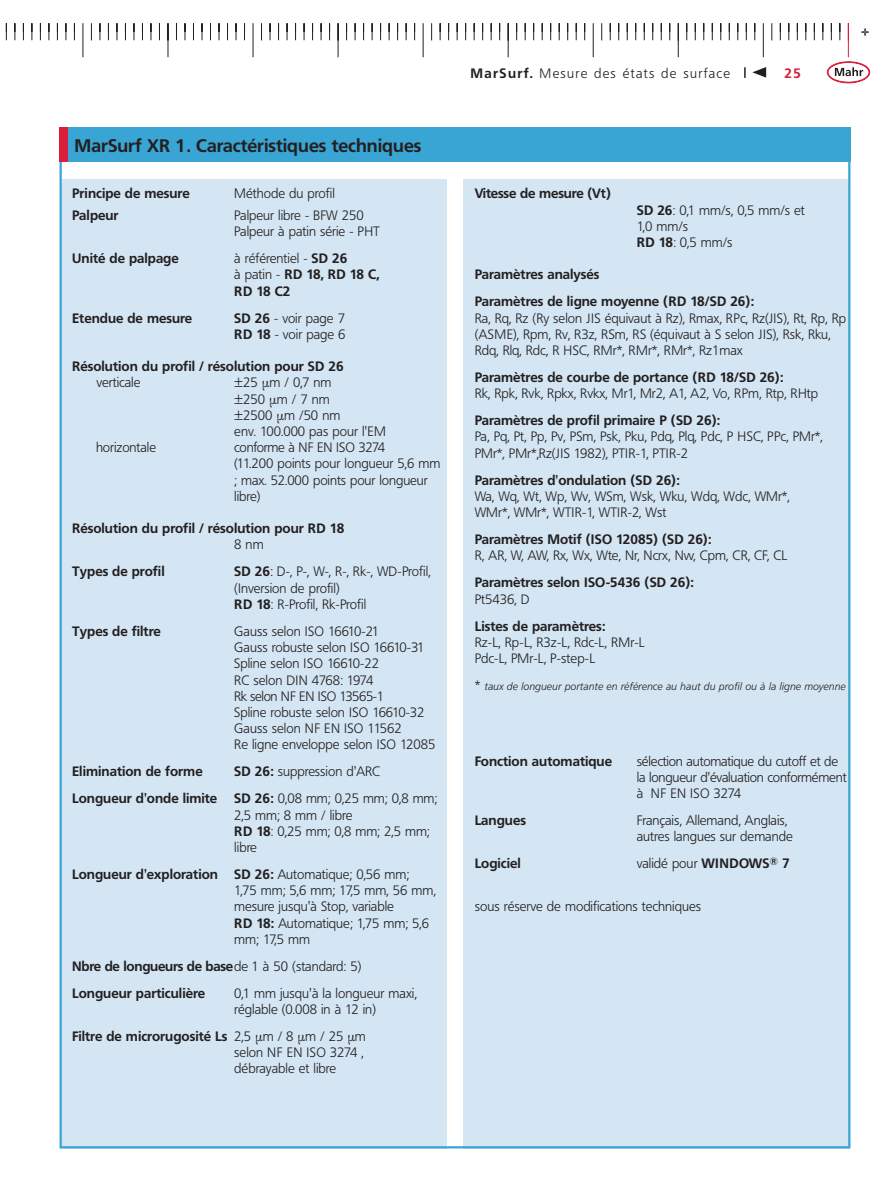
<style>
.page{position:relative;width:893px;height:1191px;background:#fff}
.page>*{position:absolute;margin:0;border:0;box-sizing:border-box;transform-origin:0 0}
.t1{font:700 18px "Frutiger BQ";color:#231f20}
.t2{font:18px "Digital ICG";color:#231f20}
.t3{font:300 13.5px/16.2px "Frutiger BQ";color:#231f20}
.t4{font:700 13.5px/16.2px "Frutiger BQ";color:#231f20}
.t5{font:700 13.5px/27px "Frutiger BQ";letter-spacing:-.02em;color:#231f20}
.t6{font:300 13.5px "Frutiger BQ";letter-spacing:.1em;color:#231f20}
.t7{font:700 13.5px "Frutiger BQ";color:#da1f3d}
.t8{font:italic 300 10.5px "Frutiger CE";color:#231f20}
.s1{font-weight:300}
.s2{font-weight:700}
.s3{font-family:"Frutiger BQ";font-style:normal;font-size:13.5px}
</style>
<div class="page">
<div style="left:60px;top:179px;width:386px;height:969px;background:#d4e6f3"></div>
<div style="left:463px;top:179px;width:387px;height:969px;background:#d4e6f3"></div>
<div style="left:60px;top:128px;width:790px;height:34px;background:#39a5d4"></div>
<svg style="left:5px;top:23px;width:865px;height:60px"></svg>
<div style="left:59px;top:128px;width:9px;height:34px;background:#da1f3d"></div>
<h1 class="t1" style="left:75px;top:135px;width:348px">MarSurf XR 1. Caractéristiques techniques</h1>
<p class="t4" style="left:72px;top:185px;width:119px">Principe de mesure</p>
<p class="t3" style="left:234px;top:185px;width:102px">Méthode du profil</p>
<p class="t4" style="left:72px;top:207px;width:48px">Palpeur</p>
<p class="t3" style="left:234px;top:207px;width:131px">Palpeur libre - BFW 250</p>
<p class="t3" style="left:72px;top:223px;width:44px">P</p>
<p class="t3" style="left:240px;top:223px;width:141px">alpeur à patin série - PHT</p>
<p class="t4" style="left:72px;top:250px;width:108px">Unité de palpage</p>
<p class="t4" style="left:234px;top:250px;width:147px"><span class="s1">à référentiel -</span> SD 26<br><span class="s1">à patin -</span> RD 18, RD 18 C,<br>RD 18 C2</p>
<p class="t4" style="left:72px;top:310px;width:122px">Etendue de mesure</p>
<p class="t3" style="left:234px;top:310px;width:113px"><span class="s2">SD 26</span> - voir page 7<br><span class="s2">RD 18</span> - voir page 6</p>
<p class="t4" style="left:72px;top:358px;width:273px">Résolution du profil / résolution pour SD 26</p>
<p class="t3" style="left:96px;top:375px;width:46px">verticale</p>
<p class="t3" style="left:234px;top:375px;width:153px">±25 µm / 0,7 nm<br>±250 µm / 7 nm<br>±2500 µm /50 nm<br>env. 100.000 pas pour l'EM</p>
<p class="t3" style="left:96px;top:439px;width:62px">horizontale</p>
<p class="t3" style="left:234px;top:439px;width:208px">conforme à NF EN ISO 3274<br>(11.200 points pour longueur 5,6 mm ; max. 52.000 points pour longueur libre)</p>
<p class="t4" style="left:72px;top:520px;width:273px">Résolution du profil / résolution pour RD 18</p>
<p class="t3" style="left:234px;top:537px;width:31px">8 nm</p>
<p class="t4" style="left:72px;top:564px;width:94px">Types de profil</p>
<p class="t3" style="left:234px;top:564px;width:198px"><span class="s2">SD 26</span>: D-, P-, W-, R-, Rk-, WD-Profil, (Inversion de profil)<br><span class="s2">RD 18</span>: R-Profil, Rk-Profil</p>
<p class="t4" style="left:72px;top:623px;width:90px">Types de filtre</p>
<p class="t3" style="left:234px;top:623px;width:203px">Gauss selon ISO 16610-21<br>Gauss robuste selon ISO 16610-31<br>Spline selon ISO 16610-22<br>RC selon DIN 4768: 1974<br>Rk selon NF EN ISO 13565-1<br>Spline robuste selon ISO 16610-32<br>Gauss selon NF EN ISO 11562<br>Re ligne enveloppe selon ISO 12085</p>
<p class="t4" style="left:72px;top:763px;width:132px">Elimination de forme</p>
<p class="t3" style="left:234px;top:763px;width:132px"><span class="s2">SD 26:</span> suppression d'ARC</p>
<p class="t4" style="left:72px;top:790px;width:147px">Longueur d'onde limite</p>
<p class="t3" style="left:234px;top:790px;width:205px"><span class="s2">SD 26:</span> 0,08 mm; 0,25 mm; 0,8 mm;<br>2,5 mm; 8 mm / libre<br><span class="s2">RD 18</span>: 0,25 mm; 0,8 mm; 2,5 mm; libre</p>
<p class="t3" style="left:234px;top:866px;width:203px;text-indent:-162px"><span class="s2">Longueur d'exploration SD 26:</span> Automatique; 0,56 mm;<br>1,75 mm; 5,6 mm; 17,5 mm, 56 mm, mesure jusqu'à Stop, variable<br><span class="s2">RD 18:</span> Automatique; 1,75 mm; 5,6 mm; 17,5 mm</p>
<p class="t5" style="left:72px;top:952px;width:291px">Nbre de longueurs de base<span class="s1">de 1 à 50 (standard: 5)<br></span>Longueur particulière</p>
<p class="t3" style="left:234px;top:985px;width:184px">0,1 mm jusqu'à la longueur maxi, réglable (0.008 in à 12 in)</p>
<p class="t3" style="left:234px;top:1028px;width:133px;text-indent:-162px"><span class="s2">Filtre de microrugosité Ls</span> 2,5 µm / 8 µm / 25 µm selon NF EN ISO 3274 , débrayable et libre</p>
<p class="t6" style="left:470px;top:65px;width:261px"><span class="s2">MarSurf.</span> Mesure des états de surface</p>
<p class="t7" style="left:784px;top:65px;width:18px">25</p>
<h1 class="t2" style="left:860px;top:19px;width:11px">+</h1>
<p class="t4" style="left:475px;top:186px;width:138px">Vitesse de mesure (Vt)</p>
<p class="t3" style="left:637px;top:202px;width:170px"><span class="s2">SD 26</span>: 0,1 mm/s, 0,5 mm/s et<br>1,0 mm/s<br><span class="s2">RD 18</span>: 0,5 mm/s</p>
<p class="t4" style="left:475px;top:261px;width:281px;line-height:27px">Paramètres analysés<br>Paramètres de ligne moyenne (RD 18/SD 26):</p>
<p class="t3" style="left:475px;top:310px;width:373px">Ra, Rq, Rz (Ry selon JIS équivaut à Rz), Rmax, RPc, Rz(JIS), Rt, Rp, Rp (AS ME), Rpm, Rv, R3z, RSm, RS (équivaut à S selon JIS), Rsk, Rku,<br>Rdq, Rlq, Rdc, R HSC, RMr*, RMr*, RMr*, Rz1max</p>
<p class="t4" style="left:475px;top:369px;width:310px">Paramètres de courbe de portance (RD 18/SD 26):</p>
<p class="t3" style="left:475px;top:386px;width:345px">Rk, Rpk, Rvk, Rpkx, Rvkx, Mr1, Mr2, A1, A2, Vo, RPm, Rtp, RHtp</p>
<p class="t4" style="left:475px;top:412px;width:247px">Paramètres de profil primaire P (SD 26):</p>
<p class="t3" style="left:475px;top:429px;width:350px">Pa, Pq, Pt, Pp, Pv, PS m, Psk, Pku, Pdq, Plq, Pdc, P HSC, PPc, PMr*,<br>PMr*, PMr*,Rz(JIS 1982), PTIR-1, PTIR-2</p>
<p class="t4" style="left:475px;top:472px;width:206px">Paramètres d'ondulation (SD 26):</p>
<p class="t3" style="left:475px;top:488px;width:317px">Wa, Wq, Wt, Wp, Wv, WSm, Wsk, Wku, Wdq, Wdc, WMr*,<br>WMr*, WMr*, WTIR-1, WTIR-2, Wst</p>
<p class="t4" style="left:475px;top:531px;width:238px">Paramètres Motif (ISO 12085) (SD 26):</p>
<p class="t3" style="left:475px;top:548px;width:315px">R, AR, W, AW, Rx, Wx, Wte, Nr, Ncrx, Nw, Cpm, CR, CF, CL</p>
<p class="t4" style="left:475px;top:574px;width:221px">Paramètres selon ISO-5436 (SD 26):</p>
<p class="t3" style="left:475px;top:591px;width:56px">Pt5436, D</p>
<p class="t4" style="left:475px;top:618px;width:132px">Listes de paramètres:</p>
<p class="t3" style="left:475px;top:634px;width:172px">Rz-L, Rp-L, R3z-L, Rdc-L, RMr-L<br>Pdc-L, PMr-L, P-step-L</p>
<p class="t8" style="left:475px;top:680px;width:372px"><span class="s3">*</span> taux de longueur portante en référence au haut du profil ou à la ligne moyenne</p>
<p class="t4" style="left:475px;top:753px;width:139px">Fonction automatique</p>
<p class="t3" style="left:637px;top:753px;width:211px">sélection automatique du cutoff et de la longueur d'évaluation conformément à NF EN ISO 3274</p>
<p class="t4" style="left:475px;top:812px;width:93px">Langues <span class="s1">F</span></p>
<p class="t3" style="left:637px;top:812px;width:158px;text-align:center">rançais, Allemand, Anglais, autres langues sur demande</p>
<p class="t4" style="left:475px;top:855px;width:48px">Logiciel</p>
<p class="t3" style="left:637px;top:855px;width:155px">validé pour <span class="s2">WINDOWS</span><sup>®</sup> <span class="s2">7</span></p>
<p class="t3" style="left:475px;top:898px;width:228px">sous réserve de modifications techniques</p>
</div>
